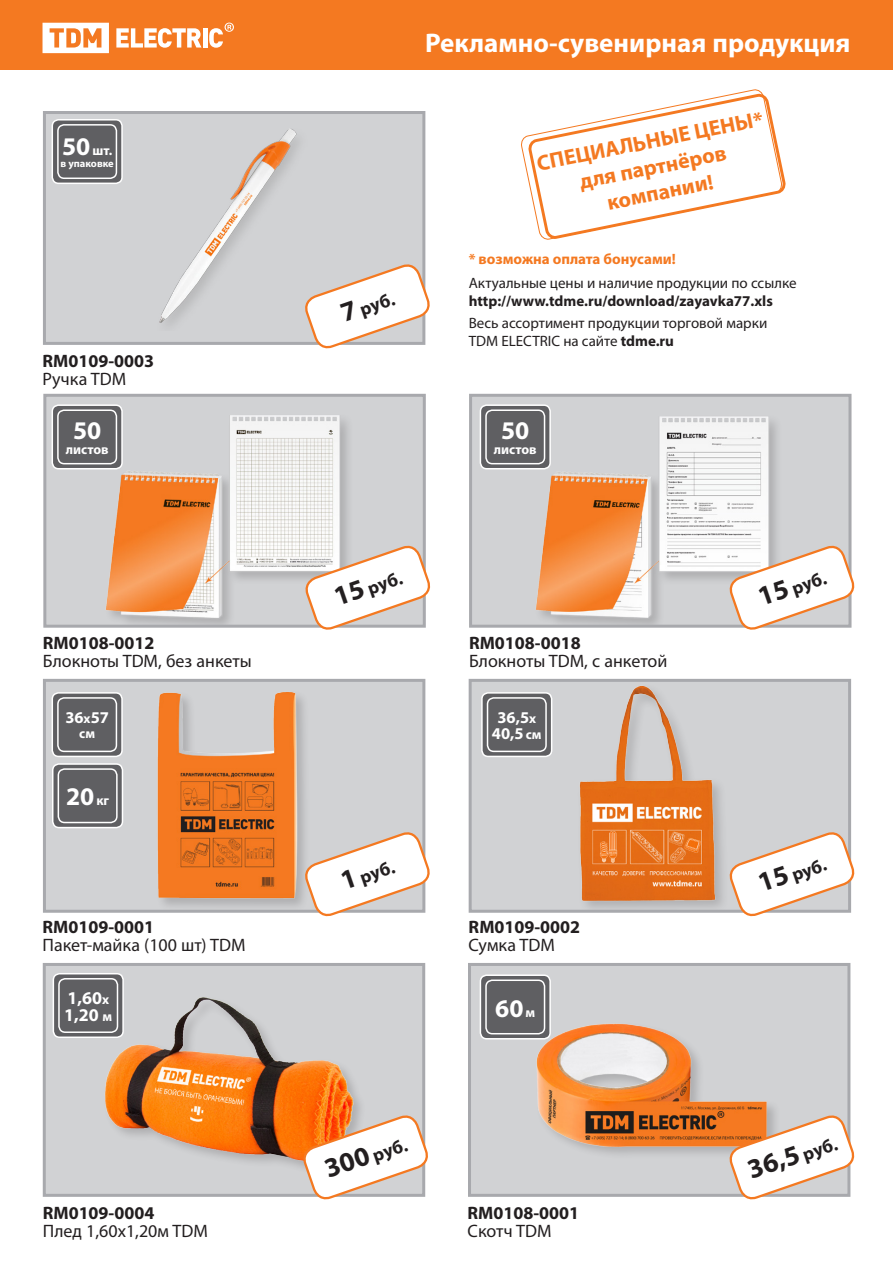
<style>
.page{position:relative;width:893px;height:1263px;background:#fff}
.page>*{position:absolute;margin:0;border:0;box-sizing:border-box;transform-origin:0 0}
.t1{font:700 27.6px "Myriad Pro";color:#231f20}
.t2{font:700 27px "Myriad Pro";color:#fff}
.Наименование{font:700 25.5px "Myriad Pro";color:#fff}
.t3{font:700 21.75px/26px "Myriad Pro";color:#f47921;text-align:center}
.t4{font:700 18.45px "Myriad Pro";color:#231f20}
.zagolovok{font:18px "Myriad Pro";color:#231f20}
.zagolovok-2{font:700 18px "Myriad Pro";color:#231f20}
.Наименование-2{font:700 18px "Myriad Pro";color:#fff}
.Наименование-3{font:700 16.5px "Myriad Pro";color:#fff}
.Наименование-4{font:15px "Myriad Pro";color:#231f20}
.Наименование-5{font:700 15px "Myriad Pro";color:#231f20}
.Наименование-6{font:700 15px "Myriad Pro";color:#f47921}
.Наименование-7{font:700 13.5px "Myriad Pro";color:#fff}
.Наименование-8{font:700 10.5px "Myriad Pro";color:#fff}
.s1{font-size:25.5px}
.s2{font-size:13.5px}
.s3{font-size:27.6px}
.s4{font-weight:700}
.s5{font-size:18.45px}
</style>
<div class="page">
<div style="left:0;top:0;width:893px;height:70px;background:#f47921"></div>
<svg style="left:43px;top:23px;width:66px;height:30px"></svg>
<svg style="left:116px;top:28px;width:86px;height:20px"></svg>
<hr style="left:203px;top:28px;width:4px;height:20px;background:#fff">
<svg style="left:209px;top:23px;width:25px;height:25px"></svg>
<div style="left:469px;top:964px;width:380px;height:231px;background:#d1d2d4"></div>
<img style="left:518px;top:1023px;width:257px;height:131px">
<div style="left:468px;top:963px;width:382px;height:234px;border:3px solid #a8a9ad"></div>
<div style="left:45px;top:395px;width:379px;height:231px;background:#d1d2d4"></div>
<img style="left:63px;top:415px;width:285px;height:209px">
<div style="left:43px;top:394px;width:383px;height:234px;border:3px solid #a8a9ad"></div>
<div style="left:471px;top:395px;width:379px;height:231px;background:#d1d2d4"></div>
<img style="left:493px;top:416px;width:284px;height:208px">
<div style="left:469px;top:394px;width:382px;height:234px;border:3px solid #a8a9ad"></div>
<div style="left:44px;top:680px;width:380px;height:231px;background:#d1d2d4"></div>
<div style="left:155px;top:690px;width:156px;height:221px;background:#cacacc"></div>
<img style="left:65px;top:691px;width:237px;height:213px">
<div style="left:43px;top:679px;width:382px;height:234px;border:3px solid #a8a9ad"></div>
<div style="left:470px;top:680px;width:380px;height:231px;background:#d1d2d4"></div>
<img style="left:548px;top:686px;width:175px;height:222px">
<div style="left:469px;top:679px;width:382px;height:234px;border:3px solid #a8a9ad"></div>
<div style="left:44px;top:112px;width:380px;height:231px;background:#d1d2d4"></div>
<img style="left:159px;top:129px;width:140px;height:196px">
<div style="left:43px;top:111px;width:382px;height:234px;border:3px solid #a8a9ad"></div>
<div style="left:44px;top:964px;width:380px;height:231px;background:#d1d2d4"></div>
<img style="left:105px;top:997px;width:256px;height:170px">
<div style="left:43px;top:963px;width:382px;height:234px;border:3px solid #a8a9ad"></div>
<svg style="left:727px;top:1112px;width:128px;height:88px"></svg>
<svg style="left:301px;top:1112px;width:127px;height:88px"></svg>
<svg style="left:303px;top:542px;width:128px;height:88px"></svg>
<svg style="left:727px;top:542px;width:128px;height:88px"></svg>
<svg style="left:303px;top:261px;width:127px;height:88px"></svg>
<svg style="left:521px;top:89px;width:265px;height:151px"></svg>
<div style="left:52px;top:120px;width:70px;height:63px;background:#5f5f62;border-radius:6px"></div>
<div style="left:52px;top:119px;width:71px;height:65px;border:2px solid #fff;border-radius:6px"></div>
<div style="left:52px;top:405px;width:70px;height:64px;background:linear-gradient(to right,#616164,#5f5f62);border-radius:6px"></div>
<div style="left:52px;top:404px;width:71px;height:65px;border:2px solid #fff;border-radius:6px"></div>
<svg style="left:53px;top:764px;width:69px;height:63px"></svg>
<div style="left:52px;top:763px;width:71px;height:65px;border:2px solid #fff;border-radius:6px"></div>
<div style="left:52px;top:693px;width:70px;height:63px;background:linear-gradient(to right,#606063,#5f5f62);border-radius:6px"></div>
<div style="left:52px;top:692px;width:71px;height:65px;border:2px solid #fff;border-radius:6px"></div>
<svg style="left:482px;top:693px;width:70px;height:63px"></svg>
<div style="left:481px;top:692px;width:71px;height:65px;border:2px solid #fff;border-radius:6px"></div>
<div style="left:53px;top:974px;width:70px;height:63px;background:#5f5f62;border-radius:6px"></div>
<div style="left:53px;top:973px;width:71px;height:65px;border:2px solid #fff;border-radius:6px"></div>
<div style="left:480px;top:975px;width:70px;height:64px;background:linear-gradient(to right,#616163,#5f5f62);border-radius:6px"></div>
<div style="left:480px;top:974px;width:71px;height:65px;border:2px solid #fff;border-radius:6px"></div>
<div style="left:480px;top:405px;width:70px;height:64px;background:linear-gradient(to right,#606063,#5f5f62);border-radius:6px"></div>
<div style="left:480px;top:404px;width:71px;height:65px;border:2px solid #fff;border-radius:6px"></div>
<div style="left:57px;top:124px;width:60px;height:55px;border:2px solid #fff;border-radius:6px"></div>
<div style="left:58px;top:410px;width:58px;height:54px;background:#5f5f62;border-radius:6px"></div>
<div style="left:57px;top:409px;width:60px;height:55px;border:2px solid #fff;border-radius:6px"></div>
<div style="left:58px;top:769px;width:59px;height:53px;background:#5f5f62;border-radius:6px"></div>
<div style="left:58px;top:768px;width:60px;height:55px;border:2px solid #fff;border-radius:6px"></div>
<div style="left:58px;top:698px;width:58px;height:53px;background:#5f5f62;border-radius:6px"></div>
<div style="left:57px;top:697px;width:60px;height:55px;border:2px solid #fff;border-radius:6px"></div>
<div style="left:487px;top:698px;width:59px;height:53px;background:#5f5f62;border-radius:6px"></div>
<div style="left:487px;top:697px;width:60px;height:55px;border:2px solid #fff;border-radius:6px"></div>
<div style="left:58px;top:978px;width:60px;height:55px;border:2px solid #fff;border-radius:6px"></div>
<div style="left:486px;top:980px;width:58px;height:54px;background:#5f5f62;border-radius:6px"></div>
<div style="left:485px;top:979px;width:60px;height:55px;border:2px solid #fff;border-radius:6px"></div>
<div style="left:486px;top:410px;width:58px;height:54px;background:#5f5f62;border-radius:6px"></div>
<div style="left:485px;top:409px;width:60px;height:55px;border:2px solid #fff;border-radius:6px"></div>
<svg style="left:727px;top:829px;width:128px;height:88px"></svg>
<svg style="left:303px;top:829px;width:127px;height:88px"></svg>
<p class="Наименование-7" style="left:62px;top:142px;width:52px"><span class="s1">50</span> шт.</p>
<p class="Наименование-8" style="left:60px;top:157px;width:55px">в упаковке</p>
<p class="zagolovok-2" style="left:43px;top:349px;width:113px">RM0109-0003</p>
<p class="zagolovok" style="left:43px;top:368px;width:85px">Ручка TDM</p>
<p class="Наименование" style="left:73px;top:414px;width:30px">50</p>
<p class="Наименование-7" style="left:66px;top:441px;width:44px">листов</p>
<p class="zagolovok-2" style="left:43px;top:631px;width:113px">RM0108-0012</p>
<p class="zagolovok" style="left:43px;top:649px;width:210px">Блокноты TDM, без анкеты</p>
<p class="Наименование-3" style="left:65px;top:707px;width:45px">36<span class="s2">х</span>57</p>
<p class="Наименование-7" style="left:79px;top:725px;width:17px">см</p>
<p class="Наименование" style="left:66px;top:780px;width:45px">20 <span class="s2">кг</span></p>
<p class="zagolovok-2" style="left:43px;top:915px;width:113px">RM0109-0001</p>
<p class="zagolovok" style="left:43px;top:934px;width:204px">Пакет-майка (100 шт) TDM</p>
<h2 class="t2" style="left:425px;top:25px;width:427px">Рекламно-сувенирная продукция</h2>
<p class="t3" style="left:534px;top:150px;width:232px;rotate:-11deg">СПЕЦИАЛЬНЫЕ ЦЕНЫ* для партнёров компании!</p>
<p class="t4" style="left:339px;top:305px;width:56px;rotate:-19deg"><span class="s3">7</span> руб.</p>
<p class="Наименование-6" style="left:469px;top:250px;width:209px">* возможна оплата бонусами!</p>
<p class="Наименование-4" style="left:469px;top:273px;width:329px">Актуальные цены и наличие продукции по ссылке</p>
<p class="Наименование-5" style="left:469px;top:291px;width:306px">http://www.tdme.ru/download/zayavka77.xls</p>
<p class="Наименование-4" style="left:469px;top:314px;width:300px">Весь ассортимент продукции торговой марки</p>
<p class="Наименование-4" style="left:469px;top:332px;width:207px">TDM ELECTRIC на сайте <span class="s4">tdme.ru</span></p>
<p class="Наименование" style="left:501px;top:414px;width:30px">50</p>
<p class="Наименование-7" style="left:494px;top:441px;width:44px">листов</p>
<p class="t4" style="left:332px;top:589px;width:72px;rotate:-19deg"><span class="s3">15</span> руб.</p>
<p class="t4" style="left:756px;top:589px;width:72px;rotate:-19deg"><span class="s3">15</span> руб.</p>
<p class="zagolovok-2" style="left:469px;top:631px;width:113px">RM0108-0018</p>
<p class="zagolovok" style="left:469px;top:649px;width:200px">Блокноты TDM, с анкетой</p>
<p class="t4" style="left:357px;top:866px;width:37px;rotate:-19deg">руб.</p>
<p class="Наименование-3" style="left:497px;top:706px;width:40px">36,5<span class="s2">х</span></p>
<p class="Наименование-3" style="left:492px;top:723px;width:51px">40,5 <span class="s2">см</span></p>
<p class="zagolovok-2" style="left:469px;top:915px;width:113px">RM0109-0002</p>
<p class="zagolovok" style="left:469px;top:934px;width:88px">Сумка TDM</p>
<p class="t4" style="left:788px;top:864px;width:37px;rotate:-19deg">руб.</p>
<p class="Наименование-2" style="left:67px;top:986px;width:43px">1,60<span class="s2">х</span></p>
<p class="Наименование-2" style="left:64px;top:1003px;width:49px">1,20 <span class="s2">м</span></p>
<p class="Наименование" style="left:495px;top:991px;width:42px">60<span class="s2">м</span></p>
<p class="zagolovok-2" style="left:43px;top:1201px;width:113px">RM0109-0004</p>
<p class="zagolovok" style="left:43px;top:1220px;width:167px">Плед 1,60х1,20м TDM</p>
<p class="t4" style="left:322px;top:1161px;width:87px;rotate:-19deg"><span class="s3">300</span> руб.</p>
<p class="zagolovok-2" style="left:468px;top:1201px;width:113px">RM0108-0001</p>
<p class="zagolovok" style="left:468px;top:1220px;width:86px">Скотч TDM</p>
<p class="t1" style="left:743px;top:1153px;width:94px;rotate:-19deg">36,5 <span class="s5">руб.</span></p>
</div>
